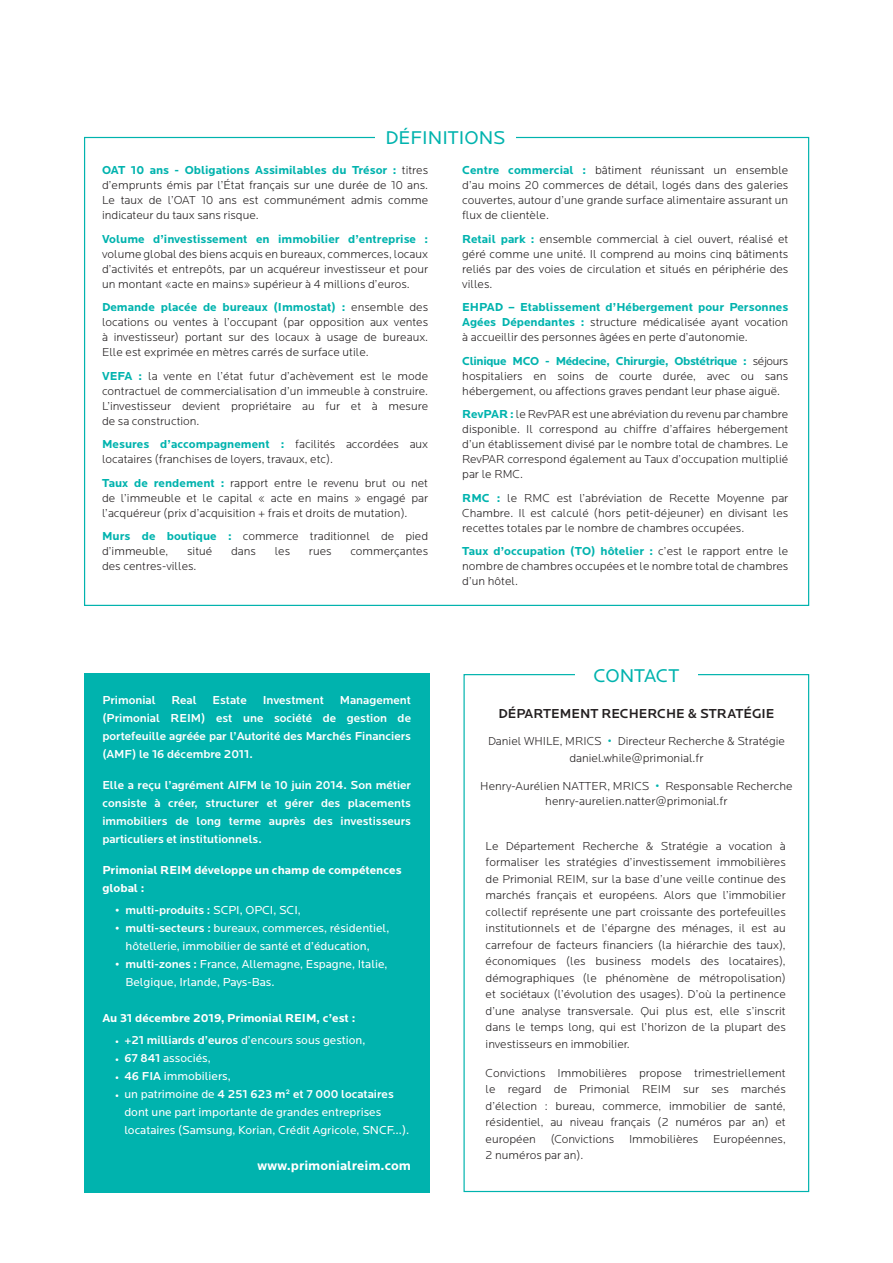
<style>
.page{position:relative;width:893px;height:1263px;background:#fff}
.page>*{position:absolute;margin:0;border:0;box-sizing:border-box;transform-origin:0 0}
.t1{font:19.2px "Locator";color:#00b3ae}
.t2{font:500 13.5px "Locator";color:#231f20}
.t3{font:700 13.5px "Locator";color:#fff}
.t4{font:300 12px/15px "Locator";color:#231f20;text-align:justify}
.t5{font:12px/18px "Locator";color:#fff}
.t6{font:500 12px/18px "Locator";color:#fff;text-align:justify}
.t7{font:700 12px/18px "Locator";color:#fff}
.s1{font-weight:700;color:#00b3ae}
.s2{font-weight:300;font-size:13.5px}
.s3{font-weight:400}
.s4{font-weight:500}
.s5{font-weight:300}
.s6{font-family:"Akkurat"}
.s7{color:#00b3ae}
</style>
<div class="page">
<div style="left:84px;top:673px;width:345px;height:519px;background:#00b3ae"></div>
<p class="t1" style="left:385px;top:127px;width:122px">DÉFINITIONS</p>
<p class="t4" style="left:102px;top:163px;width:328px"><span class="s1">OAT 10 ans - Obligations Assimilables du Trésor :</span> titres d’emprunts émis par l’État français sur une durée de 10 ans.<br>Le taux de l’OAT 10 ans est communément admis comme indicateur du taux sans risque.</p>
<p class="t4" style="left:102px;top:231px;width:328px"><span class="s1">Volume d’investissement en immobilier d’entreprise : </span>volume global des biens acquis en bureaux, commerces, locaux d’activités et entrepôts, par un acquéreur investisseur et pour un montant «acte en mains» supérieur à 4 millions d’euros.</p>
<p class="t4" style="left:102px;top:300px;width:328px"><span class="s1">Demande placée de bureaux (Immostat) :</span> ensemble des locations ou ventes à l’occupant (par opposition aux ventes à investisseur) portant sur des locaux à usage de bureaux.<br>Elle est exprimée en mètres carrés de surface utile.</p>
<p class="t4" style="left:102px;top:368px;width:328px"><span class="s1">VEFA :</span> la vente en l’état futur d’achèvement est le mode contractuel de commercialisation d’un immeuble à construire.<br>L’investisseur devient propriétaire au fur et à mesure de sa construction.</p>
<p class="t4" style="left:102px;top:437px;width:328px"><span class="s1">Mesures d’accompagnement :</span> facilités accordées aux locataires (franchises de loyers, travaux, etc).</p>
<p class="t4" style="left:102px;top:475px;width:328px"><span class="s1">Taux de rendement :</span> rapport entre le revenu brut ou net de l’immeuble et le capital « acte en mains » engagé par l’acquéreur (prix d’acquisition + frais et droits de mutation).</p>
<p class="t4" style="left:102px;top:529px;width:328px"><span class="s1">Murs de boutique :</span> commerce traditionnel de pied d’immeuble,</p>
<p class="t4" style="left:187px;top:544px;width:27px">situé</p>
<p class="t4" style="left:231px;top:544px;width:26px">dans</p>
<p class="t4" style="left:275px;top:544px;width:17px">les</p>
<p class="t4" style="left:309px;top:544px;width:24px">rues</p>
<p class="t4" style="left:350px;top:544px;width:79px">commerçantes</p>
<p class="t4" style="left:102px;top:559px;width:96px">des centres-villes.</p>
<p class="t6" style="left:102px;top:691px;width:55px">Primonial</p>
<p class="t6" style="left:172px;top:691px;width:27px">Real</p>
<p class="t6" style="left:213px;top:691px;width:36px">Estate</p>
<p class="t6" style="left:263px;top:691px;width:63px">Investment</p>
<p class="t6" style="left:102px;top:691px;width:310px;text-indent:237px">Management (Primonial REIM) est une société de gestion de portefeuille agréée par l’Autorité des Marchés Financiers (AMF) le 16 décembre 2011.</p>
<p class="t6" style="left:102px;top:776px;width:310px">Elle a reçu l’agrément AIFM le 10 juin 2014. Son métier consiste à créer, structurer et gérer des placements immobiliers de long terme auprès des investisseurs particuliers et institutionnels.</p>
<p class="t7" style="left:102px;top:861px;width:301px">Primonial REIM développe un champ de compétences global :</p>
<p class="t6" style="left:115px;top:901px;width:187px"><span class="s2">•</span> multi-produits : <span class="s3">SCPI, OPCI, SCI,</span></p>
<p class="t5" style="left:125px;top:919px;width:265px;text-indent:-10px"><span class="s2">•</span> <span class="s4">multi-secteurs :</span> bureaux, commerces, résidentiel, hôtellerie, immobilier de santé et d’éducation,</p>
<p class="t5" style="left:125px;top:955px;width:264px;text-indent:-10px"><span class="s2">•</span> <span class="s4">multi-zones :</span> France, Allemagne, Espagne, Italie,<br>Belgique, Irlande, Pays-Bas.</p>
<p class="t7" style="left:102px;top:1009px;width:254px">Au 31 décembre 2019, Primonial REIM, c’est :</p>
<p class="t5" style="left:115px;top:1031px;width:252px"><span class="s5">•</span> <span class="s4">+21 milliards d’euros</span> d’encours sous gestion,</p>
<p class="t5" style="left:115px;top:1049px;width:97px"><span class="s5">•</span> <span class="s4">67 841</span> associés,</p>
<p class="t5" style="left:115px;top:1067px;width:117px"><span class="s5">•</span> <span class="s4">46 FIA</span> immobiliers,</p>
<p class="t5" style="left:124px;top:1085px;width:286px;text-indent:-9px"><span class="s5">•</span> un patrimoine de <span class="s4">4 251 623 m</span><span class="s6">²</span> <span class="s4">et 7 000 locataires </span>dont une part importante de grandes entreprises locataires (Samsung, Korian, Crédit Agricole, SNCF…).</p>
<p class="t3" style="left:257px;top:1158px;width:155px">www.primonialreim.com</p>
<p class="t4" style="left:462px;top:163px;width:328px"><span class="s1">Centre commercial :</span> bâtiment réunissant un ensemble d’au moins 20 commerces de détail, logés dans des galeries couvertes, autour d’une grande surface alimentaire assurant un flux de clientèle.</p>
<p class="t4" style="left:462px;top:231px;width:328px"><span class="s1">Retail park :</span> ensemble commercial à ciel ouvert, réalisé et géré comme une unité. Il comprend au moins cinq bâtiments reliés par des voies de circulation et situés en périphérie des villes.</p>
<p class="t4" style="left:462px;top:300px;width:328px"><span class="s1">EHPAD – Etablissement d’Hébergement pour Personnes Agées Dépendantes :</span> structure médicalisée ayant vocation à accueillir des personnes âgées en perte d’autonomie.</p>
<p class="t4" style="left:462px;top:353px;width:328px"><span class="s1">Clinique MCO - Médecine, Chirurgie, Obstétrique :</span> séjours hospitaliers en soins de courte durée, avec ou sans hébergement, ou affections graves pendant leur phase aiguë.</p>
<p class="t4" style="left:462px;top:407px;width:328px"><span class="s1">RevPAR :</span> le RevPAR est une abréviation du revenu par chambre disponible. Il correspond au chiffre d’affaires hébergement d’un établissement divisé par le nombre total de chambres. Le RevPAR correspond également au Taux d’occupation multiplié par le RMC.</p>
<p class="t4" style="left:462px;top:490px;width:328px"><span class="s1">RMC :</span> le RMC est l’abréviation de Recette Moyenne par Chambre. Il est calculé (hors petit-déjeuner) en divisant les recettes totales par le nombre de chambres occupées.</p>
<p class="t4" style="left:462px;top:544px;width:328px"><span class="s1">Taux d’occupation (TO) hôtelier :</span> c’est le rapport entre le nombre de chambres occupées et le nombre total de chambres d’un hôtel.</p>
<p class="t1" style="left:593px;top:665px;width:87px">CONTACT</p>
<p class="t2" style="left:498px;top:705px;width:277px">DÉPARTEMENT RECHERCHE &amp; STRATÉGIE</p>
<p class="t4" style="left:488px;top:733px;width:298px;line-height:16.5px;text-align:center">Daniel WHILE, MRICS <span class="s7">•</span> Directeur Recherche &amp; Stratégie daniel.while<span class="s6">@</span>primonial.fr</p>
<p class="t4" style="left:480px;top:778px;width:314px;text-align:center">Henry-Aurélien NATTER, MRICS <span class="s7">•</span> Responsable Recherche henry-aurelien.natter<span class="s6">@</span>primonial.fr</p>
<p class="t4" style="left:486px;top:837px;width:302px;line-height:16.5px">Le Département Recherche &amp; Stratégie a vocation à formaliser les stratégies d’investissement immobilières de Primonial REIM, sur la base d’une veille continue des marchés français et européens. Alors que l’immobilier collectif représente une part croissante des portefeuilles institutionnels et de l’épargne des ménages, il est au carrefour de facteurs financiers (la hiérarchie des taux), économiques (les business models des locataires), démographiques (le phénomène de métropolisation) et sociétaux (l’évolution des usages). D’où la pertinence d’une analyse transversale. Qui plus est, elle s’inscrit dans le temps long, qui est l’horizon de la plupart des investisseurs en immobilier.</p>
<p class="t4" style="left:486px;top:1065px;width:302px;line-height:16.5px">Convictions Immobilières propose trimestriellement le regard de Primonial REIM sur ses marchés d’élection : bureau, commerce, immobilier de santé, résidentiel, au niveau français (2 numéros par an) et européen (Convictions Immobilières Européennes, 2 numéros par an).</p>
</div>
